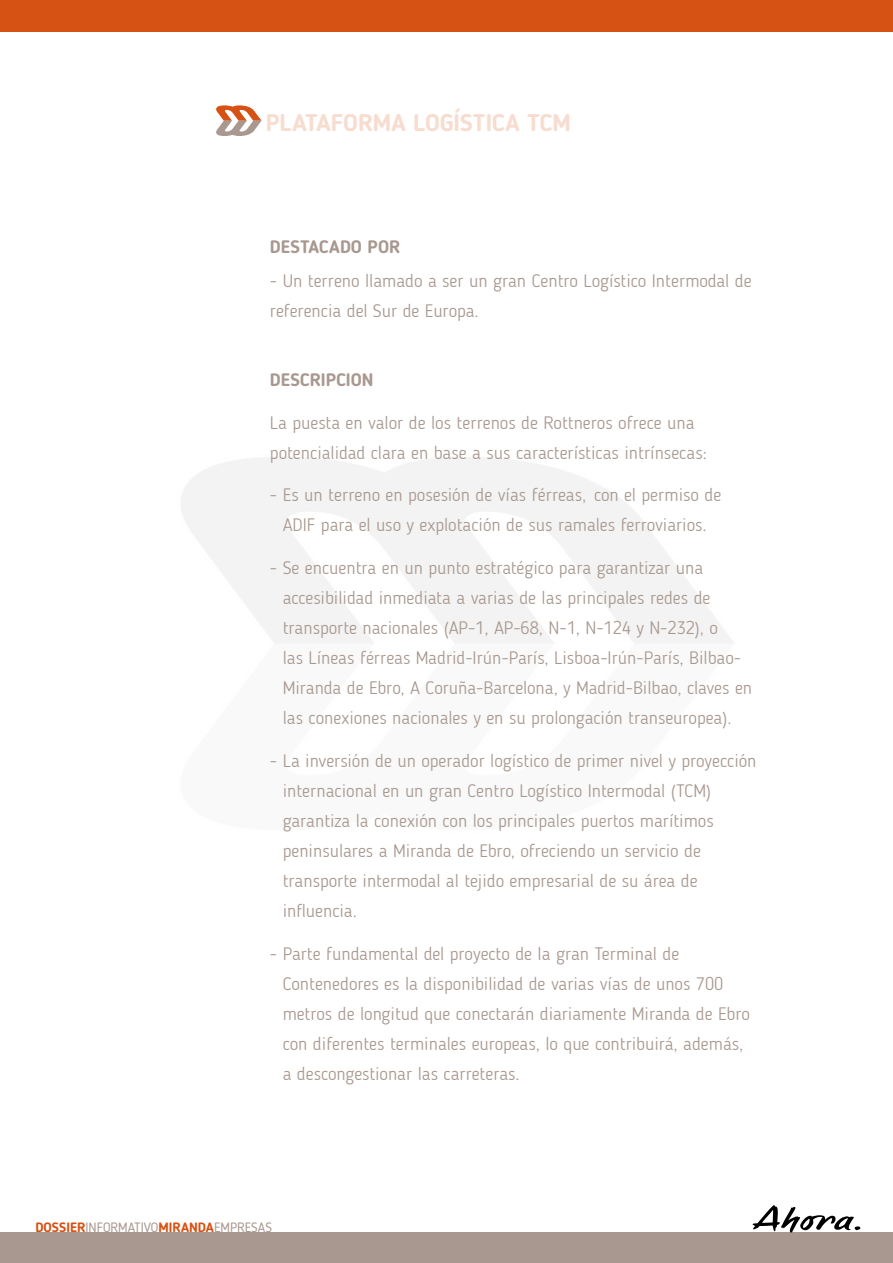
<style>
.page{position:relative;width:893px;height:1263px;background:#fff}
.page>*{position:absolute;margin:0;border:0;box-sizing:border-box;transform-origin:0 0}
.t1{font:700 24px "Blogger Sans";color:#f7dcd0}
.t2{font:300 18px/30px "Blogger Sans";color:#a8988f}
.t3{font:700 18px "Blogger Sans";color:#a8988f}
.t4{font:13.5px "Blogger Sans";letter-spacing:-.005em;color:#a8988f}
.s1{font-weight:700;color:#d65114}
</style>
<div class="page">
<div style="left:0;top:0;width:893px;height:31px;background:#d65114"></div>
<div style="left:0;top:1232px;width:893px;height:31px;background:#a8988f"></div>
<svg style="left:753px;top:1205px;width:108px;height:27px"></svg>
<svg style="left:216px;top:105px;width:46px;height:31px"></svg>
<h1 class="t1" style="left:266px;top:108px;width:307px">PLATAFORMA LOGÍSTICA TCM</h1>
<p class="t3" style="left:270px;top:236px;width:132px">DESTACADO POR</p>
<p class="t2" style="left:270px;top:266px;width:483px">- Un terreno llamado a ser un gran Centro Logístico Intermodal de referencia del Sur de Europa.</p>
<p class="t3" style="left:270px;top:369px;width:105px">DESCRIPCION</p>
<p class="t2" style="left:270px;top:407px;width:439px">La puesta en valor de los terrenos de Rottneros ofrece una potencialidad clara en base a sus características intrínsecas:</p>
<p class="t2" style="left:270px;top:480px;width:453px;text-align:center">- Es un terreno en posesión de vías férreas, con el permiso de<br>ADIF para el uso y explotación de sus ramales ferroviarios.</p>
<p class="t2" style="left:283px;top:553px;width:471px;text-indent:-13px">- Se encuentra en un punto estratégico para garantizar una accesibilidad inmediata a varias de las principales redes de transporte nacionales (AP-1, AP-68, N-1, N-124 y N-232), o<br>las Líneas férreas Madrid-Irún-París, Lisboa-Irún-París, Bilbao-Miranda de Ebro, A Coruña-Barcelona, y Madrid-Bilbao, claves en las conexiones nacionales y en su prolongación transeuropea).</p>
<p class="t2" style="left:283px;top:746px;width:475px;text-indent:-13px">- La inversión de un operador logístico de primer nivel y proyección internacional en un gran Centro Logístico Intermodal (TCM) garantiza la conexión con los principales puertos marítimos peninsulares a Miranda de Ebro, ofreciendo un servicio de transporte intermodal al tejido empresarial de su área de influencia.</p>
<p class="t2" style="left:283px;top:938px;width:469px;text-indent:-13px">- Parte fundamental del proyecto de la gran Terminal de Contenedores es la disponibilidad de varias vías de unos 700 metros de longitud que conectarán diariamente Miranda de Ebro con diferentes terminales europeas, lo que contribuirá, además, a descongestionar las carreteras.</p>
<p class="t4" style="left:35px;top:1220px;width:238px"><span class="s1">DOSSIER</span>INFORMATIVO<span class="s1">MIRANDA</span>EMPRESAS</p>
</div>
